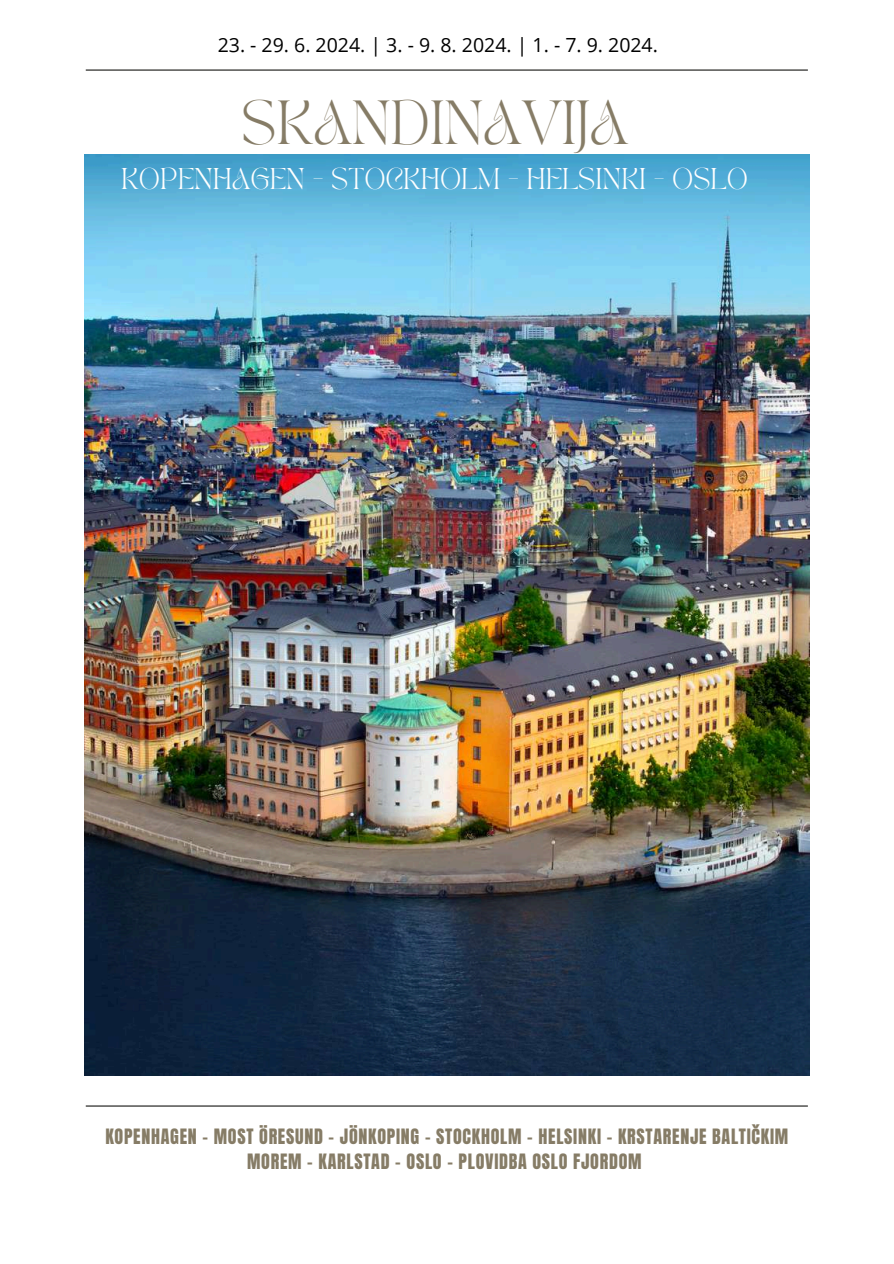
<style>
.page{position:relative;width:894px;height:1264px;background:#fff}
.page>*{position:absolute;margin:0;border:0;box-sizing:border-box;transform-origin:0 0}
.t1{font:43.5px "TAN PEARL Regular";color:#867c66}
.t2{font:21px "TAN PEARL Regular";color:#fff}
.t3{font:19.5px "Open Sans";color:#000}
.t4{font:18px/24.8px "Anton";letter-spacing:.04em;color:#867c66;text-align:center}
</style>
<div class="page">
<img style="left:84px;top:154px;width:725px;height:921px">
<hr style="left:86px;top:1105px;width:721px;height:1px;background:#171714">
<hr style="left:86px;top:69px;width:721px;height:2px;background:#171714">
<p class="t3" style="left:218px;top:32px;width:441px">23. - 29. 6. 2024. | 3. - 9. 8. 2024. | 1. - 7. 9. 2024.</p>
<h1 class="t1" style="left:241px;top:100px;width:388px">SKANDINAVIJA</h1>
<p class="t2" style="left:121px;top:168px;width:628px">KOPENHAGEN - STOCKHOLM - HELSINKI - OSLO</p>
<p class="t4" style="left:105px;top:1124px;width:684px">KOPENHAGEN – MOST ÖRESUND - JÖNKOPING - STOCKHOLM - HELSINKI – KRSTARENJE BALTIČKIM<br>MOREM - KARLSTAD - OSLO – PLOVIDBA OSLO FJORDOM</p>
</div>
